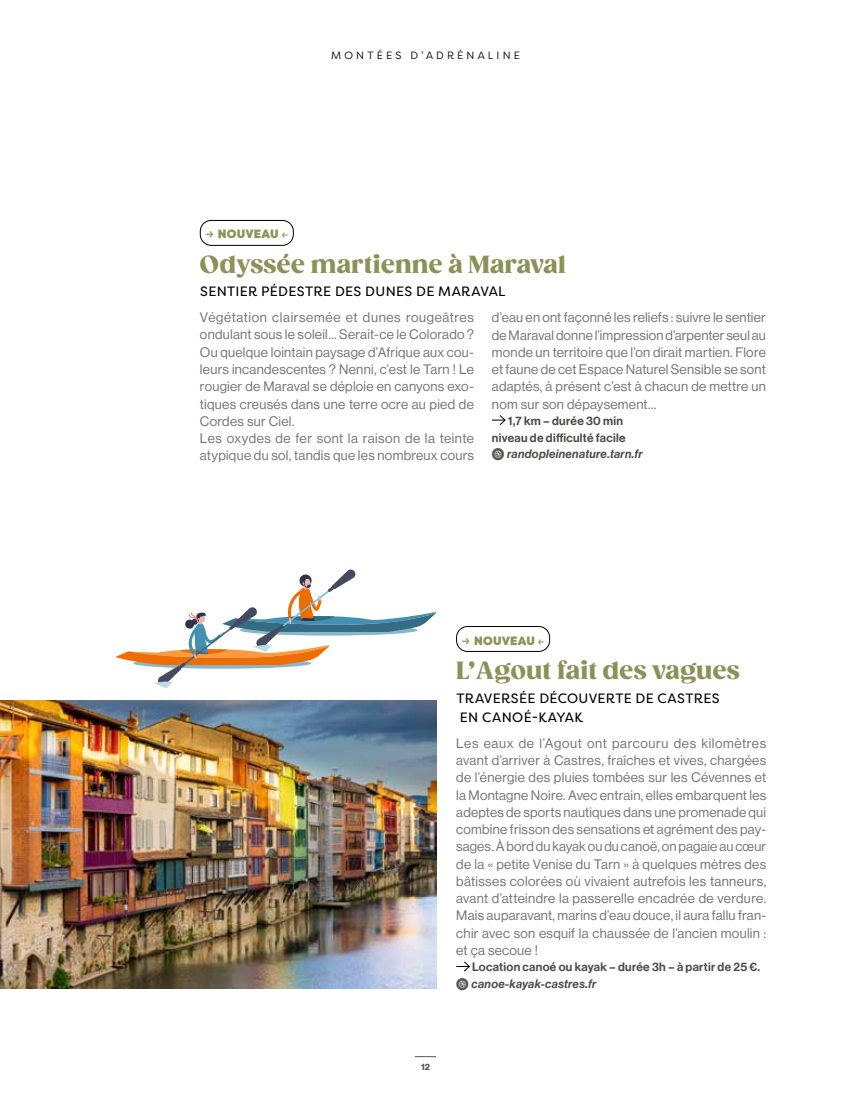
<style>
.page{position:relative;width:851px;height:1106px;background:#fff}
.page>*{position:absolute;margin:0;border:0;box-sizing:border-box;transform-origin:0 0}
.t1{font:900 24px "Gazpacho";letter-spacing:.01em;color:#8b9257}
.t2{font:13.5px/17.2px "Neue Haas Display";letter-spacing:.02em;color:#757474;text-align:justify}
.t3{font:13.5px/19.5px "Filson Pro";letter-spacing:.025em;color:#000}
.t4{font:12px/16.5px "Neue Haas Display Mediu";letter-spacing:.025em;color:#4a4a49;text-align:right}
.t5{font:italic 500 12px "Neue Haas Display";letter-spacing:.025em;color:#4a4a49}
.t6{font:900 12px "Filson Pro";letter-spacing:.015em;color:#8b9257}
.t7{font:10.5px "Filson Pro";letter-spacing:.3em;color:#000}
.t8{font:700 9px "Neue Haas Display";color:#575756}
.s1{font-weight:400;font-size:15px}
.s2{font-weight:400}
.s3{font-family:"Social Media Circled";font-weight:400;font-style:normal;color:#575756}
</style>
<div class="page">
<div style="left:200px;top:220px;width:93px;height:26px;border:1px solid #000;border-radius:11px"></div>
<svg style="left:492px;top:415px;width:14px;height:10px"></svg>
<img style="left:0;top:700px;width:436px;height:288px">
<div style="left:456px;top:626px;width:94px;height:25px;border:1px solid #000;border-radius:11px"></div>
<svg style="left:456px;top:961px;width:14px;height:11px"></svg>
<svg style="left:115px;top:569px;width:321px;height:119px"></svg>
<svg style="left:415px;top:1056px;width:21px;height:1px"></svg>
<p class="t7" style="left:331px;top:49px;width:190px">MONTÉES D’ADRÉNALINE</p>
<p class="t6" style="left:204px;top:226px;width:86px"><span class="s1">→</span> NOUVEAU <span class="s2">←</span></p>
<h1 class="t1" style="left:200px;top:249px;width:367px">Odyssée martienne à Maraval</h1>
<p class="t3" style="left:200px;top:282px;width:307px">SENTIER PÉDESTRE DES DUNES DE MARAVAL</p>
<p class="t2" style="left:200px;top:309px;width:275px;text-align:left">Végétation clairsemée et dunes rougeâtres ondulant sous le soleil… Serait-ce le Colorado ?<br>Ou quelque lointain paysage d’Afrique aux cou&shy;leurs incandescentes ? Nenni, c’est le Tarn ! Le rougier de Maraval se déploie en canyons exo&shy;tiques creusés dans une terre ocre au pied de Cordes sur Ciel.<br>Les oxydes de fer sont la raison de la teinte atypique du sol, tandis que les nombreux cours</p>
<p class="t2" style="left:492px;top:309px;width:275px">d’eau en ont façonné les reliefs : suivre le sentier de Maraval donne l’impression d’arpenter seul au monde un territoire que l’on dirait martien. Flore et faune de cet Espace Naturel Sensible se sont adaptés, à présent c’est à chacun de mettre un nom sur son dépaysement…</p>
<p class="t4" style="left:492px;top:413px;width:135px">1,7 km – durée 30 min niveau de difficulté facile</p>
<p class="t5" style="left:492px;top:447px;width:152px"><span class="s3">1</span> randopleinenature.tarn.fr</p>
<p class="t6" style="left:461px;top:633px;width:86px"><span class="s1">→</span> NOUVEAU <span class="s2">←</span></p>
<h1 class="t1" style="left:456px;top:655px;width:285px">L’Agout fait des vagues</h1>
<p class="t3" style="left:456px;top:688px;width:265px">TRAVERSÉE DÉCOUVERTE DE CASTRES<br>EN CANOÉ-KAYAK</p>
<p class="t2" style="left:456px;top:734px;width:311px">Les eaux de l’Agout ont parcouru des kilomètres avant d’arriver à Castres, fraîches et vives, chargées de l’énergie des pluies tombées sur les Cévennes et la Montagne Noire. Avec entrain, elles embarquent les adeptes de sports nautiques dans une promenade qui combine frisson des sensations et agrément des pay&shy;sages. À bord du kayak ou du canoë, on pagaie au cœur de la « petite Venise du Tarn » à quelques mètres des bâtisses colorées où vivaient autrefois les tanneurs, avant d’atteindre la passerelle encadrée de verdure.<br>Mais auparavant, marins d’eau douce, il aura fallu fran&shy;chir avec son esquif la chaussée de l’ancien moulin : et ça secoue !</p>
<p class="t4" style="left:472px;top:959px;width:289px">Location canoé ou kayak – durée 3h – à partir de 25 €.</p>
<p class="t5" style="left:456px;top:976px;width:142px"><span class="s3">1</span> canoe-kayak-castres.fr</p>
<p class="t8" style="left:421px;top:1061px;width:10px">12</p>
</div>
